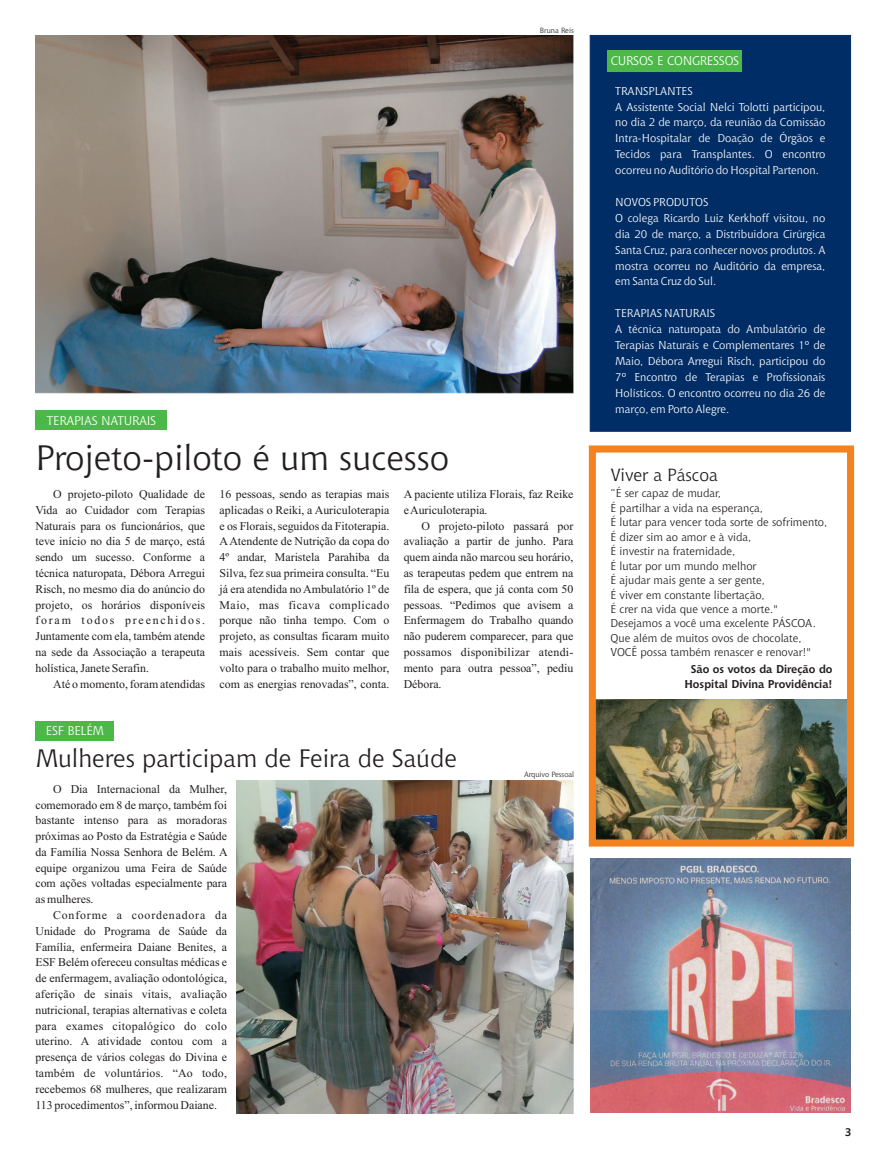
<style>
.page{position:relative;width:886px;height:1152px;background:#fff}
.page>*{position:absolute;margin:0;border:0;box-sizing:border-box;transform-origin:0 0}
.t1{font:35px "Chianti BT";color:#231f20}
.t2{font:25px "Chianti BT";color:#231f20}
.t3{font:17.5px "Chianti BT";color:#231f20}
.t4{font:12.5px "Chianti BT";letter-spacing:-.02em;color:#fff}
.t5{font:11.88px/15.8px "Times New Roman";color:#231f20;text-align:justify}
.t6{font:11.25px/15.9px "Chianti BT";color:#fff}
.t7{font:11.25px/14.5px "Chianti BT";color:#231f20}
.t8{font:700 11.25px/14.8px "Chianti BT";color:#231f20;text-align:center}
.t9{font:7.5px "Chianti BT";color:#261f21}
.t10{font:7.5px "Chianti BT";color:#231f20}
</style>
<div class="page">
<img style="left:597px;top:699px;width:249px;height:139px">
<div style="left:590px;top:35px;width:261px;height:396px;background:#002d66"></div>
<div style="left:608px;top:50px;width:134px;height:21px;background:#4cb848"></div>
<img style="left:35px;top:35px;width:538px;height:358px">
<img style="left:590px;top:858px;width:260px;height:255px">
<div style="left:35px;top:410px;width:132px;height:20px;background:#4cb848"></div>
<div style="left:35px;top:721px;width:79px;height:19px;background:#4cb848"></div>
<img style="left:237px;top:780px;width:336px;height:333px">
<div style="left:589px;top:445px;width:265px;height:401px;border:7px solid #f58220"></div>
<p class="t10" style="left:540px;top:27px;width:35px">Bruna Reis</p>
<p class="t4" style="left:47px;top:415px;width:111px">TERAPIAS NATURAIS</p>
<h1 class="t1" style="left:35px;top:443px;width:415px">Projeto-piloto é um sucesso</h1>
<p class="t5" style="left:35px;top:487px;width:540px;text-align:left;text-indent:18px">O projeto-piloto Qualidade de 16 pessoas, sendo as terapias mais A paciente utiliza Florais, faz Reike<br>Vida ao Cuidador com Terapias aplicadas o Reiki, a Auriculoterapia e Auriculoterapia.<br>Naturais para os funcionários, que e os Florais, seguidos da Fitoterapia.</p>
<p class="t5" style="left:35px;top:519px;width:539px;text-indent:386px">O projeto-piloto passará por teve início no dia 5 de março, está AAtendente de Nutrição da copa do avaliação a partir de junho. Para sendo um sucesso. Conforme a 4º andar, Maristela Parahiba da quem ainda não marcou seu horário, técnica naturopata, Débora Arregui Silva, fez sua primeira consulta. “Eu as terapeutas pedem que entrem na Risch, no mesmo dia do anúncio do já era atendida no Ambulatório 1º de fila de espera, que já conta com 50 projeto, os horários disponíveis Maio, mas ficava complicado pessoas. “Pedimos que avisem a f o r am t o d o s p r e e n c h i d o s. porque não tinha tempo. Com o Enfermagem do Trabalho quando Juntamente com ela, também atende projeto, as consultas ficaram muito não puderem comparecer, para que na sede da Associação a terapeuta mais acessíveis. Sem contar que possamos disponibilizar atendi&shy;holística, Janete Serafin.</p>
<p class="t5" style="left:53px;top:661px;width:522px;text-indent:166px">volto para o trabalho muito melhor, mento para outra pessoa”, pediu<br>Até o momento, foram atendidas com as energias renovadas”, conta. Débora.</p>
<p class="t4" style="left:46px;top:725px;width:60px">ESF BELÉM</p>
<h2 class="t2" style="left:35px;top:747px;width:423px">Mulheres participam de Feira de Saúde</h2>
<p class="t5" style="left:35px;top:782px;width:194px;text-indent:18px">O Dia Internacional da Mulher, comemorado em 8 de março, também foi bastante intenso para as moradoras próximas ao Posto da Estratégia e Saúde da Família Nossa Senhora de Belém. A equipe organizou uma Feira de Saúde com ações voltadas especialmente para as mulheres.</p>
<p class="t5" style="left:35px;top:908px;width:193px;text-indent:18px">Conforme a coordenadora da Unidade do Programa de Saúde da Família, enfermeira Daiane Benites, a ESF Belém ofereceu consultas médicas e de enfermagem, avaliação odontológica, aferição de sinais vitais, avaliação nutricional, terapias alternativas e coleta para exames citopalógico do colo uterino. A atividade contou com a presença de vários colegas do Divina e também de voluntários. “Ao todo, recebemos 68 mulheres, que realizaram 113 procedimentos”, informou Daiane.</p>
<p class="t9" style="left:524px;top:771px;width:52px">Arquivo Pessoal</p>
<p class="t4" style="left:611px;top:56px;width:130px">CURSOS E CONGRESSOS</p>
<p class="t6" style="left:615px;top:84px;width:212px">TRANSPLANTES<br>A Assistente Social Nelci Tolotti participou, no dia 2 de março, da reunião da Comissão Intra-Hospitalar de Doação de Órgãos e Tecidos para Transplantes. O encontro ocorreu no Auditório do Hospital Partenon.</p>
<p class="t6" style="left:615px;top:195px;width:212px">NOVOS PRODUTOS<br>O colega Ricardo Luiz Kerkhoff visitou, no dia 20 de março, a Distribuidora Cirúrgica Santa Cruz, para conhecer novos produtos. A mostra ocorreu no Auditório da empresa, em Santa Cruz do Sul.</p>
<p class="t6" style="left:615px;top:306px;width:212px">TERAPIAS NATURAIS<br>A técnica naturopata do Ambulatório de Terapias Naturais e Complementares 1º de Maio, Débora Arregui Risch, participou do 7º Encontro de Terapias e Profissionais Holísticos. O encontro ocorreu no dia 26 de março, em Porto Alegre.</p>
<h3 class="t3" style="left:610px;top:468px;width:109px">Viver a Páscoa</h3>
<p class="t7" style="left:610px;top:487px;width:218px">“É ser capaz de mudar,<br>É partilhar a vida na esperança,<br>É lutar para vencer toda sorte de sofrimento,<br>É dizer sim ao amor e à vida,<br>É investir na fraternidade,<br>É lutar por um mundo melhor<br>É ajudar mais gente a ser gente,<br>É viver em constante libertação,<br>É crer na vida que vence a morte."<br>Desejamos a você uma excelente PÁSCOA.<br>Que além de muitos ovos de chocolate,<br>VOCÊ possa também renascer e renovar!"</p>
<p class="t8" style="left:684px;top:663px;width:150px">São os votos da Direção do<br>Hospital Divina Providência!</p>
<p class="t8" style="left:845px;top:1125px;width:8px">3</p>
</div>
